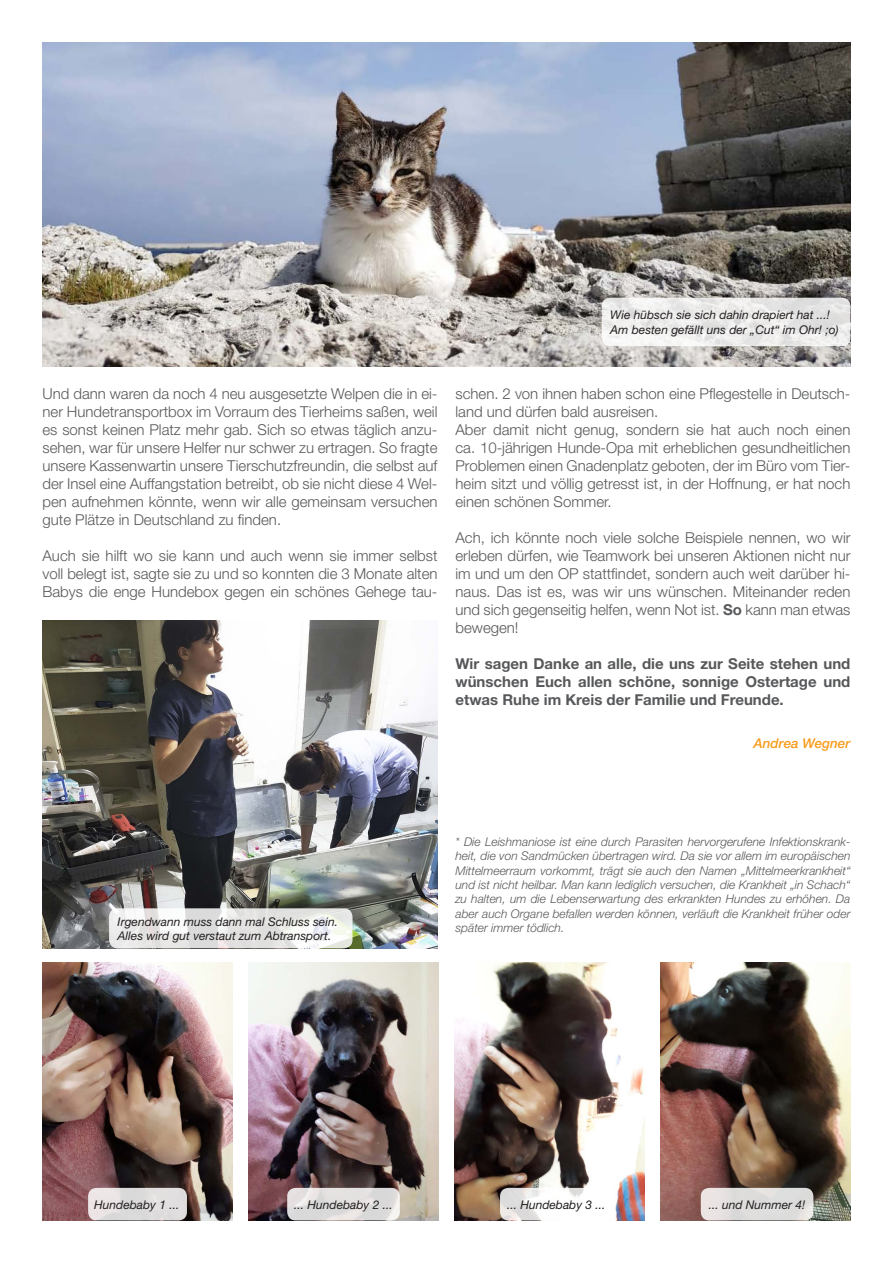
<style>
.page{position:relative;width:893px;height:1263px;background:#fff}
.page>*{position:absolute;margin:0;border:0;box-sizing:border-box;transform-origin:0 0}
.t1{font:300 15px/18px "Helvetica Neue";color:#57585a;text-align:justify}
.t2{font:700 15px/18px "Helvetica Neue";color:#57585a;text-align:justify}
.t3{font:italic 500 13.5px "Helvetica Neue";color:#f89c1c}
.t4{font:italic 300 12px/14.4px "Helvetica Neue";color:#57585a;text-align:justify}
.t5{font:italic 12px/14.4px "Helvetica Neue";color:#231f20}
.s1{font-weight:700}
</style>
<div class="page">
<img style="left:454px;top:962px;width:190px;height:258px">
<img style="left:43px;top:962px;width:190px;height:258px">
<img style="left:660px;top:962px;width:190px;height:258px">
<img style="left:248px;top:962px;width:190px;height:258px">
<svg style="left:196px;top:366px;width:69px;height:1px"></svg>
<img style="left:43px;top:43px;width:807px;height:323px">
<img style="left:43px;top:621px;width:394px;height:327px">
<svg style="left:109px;top:908px;width:243px;height:40px;fill:#e6e6e5"></svg>
<svg style="left:602px;top:298px;width:248px;height:48px;fill:#ecebeb"></svg>
<div style="left:88px;top:1188px;width:99px;height:32px;background:#e1dfde;border-radius:9px"></div>
<svg style="left:287px;top:1188px;width:113px;height:32px;background:#e0dede"></svg>
<svg style="left:500px;top:1188px;width:113px;height:32px"></svg>
<div style="left:701px;top:1188px;width:112px;height:32px;background:linear-gradient(to right,#e6e0e0,#dcdddc);border-radius:9px"></div>
<p class="t5" style="left:610px;top:308px;width:230px">Wie hübsch sie sich dahin drapiert hat ...!<br>Am besten gefällt uns der „Cut“ im Ohr! ;o)</p>
<p class="t1" style="left:43px;top:385px;width:396px">Und dann waren da noch 4 neu ausgesetzte Welpen die in ei&shy;ner Hundetransportbox im Vorraum des Tierheims saßen, weil es sonst keinen Platz mehr gab. Sich so etwas täglich anzu&shy;sehen, war für unsere Helfer nur schwer zu ertragen. So fragte unsere Kassenwartin unsere Tierschutzfreundin, die selbst auf der Insel eine Auffangstation betreibt, ob sie nicht diese 4 Wel&shy;pen aufnehmen könnte, wenn wir alle gemeinsam versuchen gute Plätze in Deutschland zu finden.</p>
<p class="t1" style="left:43px;top:547px;width:396px">Auch sie hilft wo sie kann und auch wenn sie immer selbst voll belegt ist, sagte sie zu und so konnten die 3 Monate alten Babys die enge Hundebox gegen ein schönes Gehege tau-</p>
<p class="t1" style="left:455px;top:385px;width:396px;text-align:left">schen. 2 von ihnen haben schon eine Pflegestelle in Deutsch&shy;land und dürfen bald ausreisen.<br>Aber damit nicht genug, sondern sie hat auch noch einen ca. 10-jährigen Hunde-Opa mit erheblichen gesundheitlichen Problemen einen Gnadenplatz geboten, der im Büro vom Tier&shy;heim sitzt und völlig getresst ist, in der Hoffnung, er hat noch einen schönen Sommer.</p>
<p class="t1" style="left:455px;top:529px;width:396px">Ach, ich könnte noch viele solche Beispiele nennen, wo wir erleben dürfen, wie Teamwork bei unseren Aktionen nicht nur im und um den OP stattfindet, sondern auch weit darüber hi&shy;naus. Das ist es, was wir uns wünschen. Miteinander reden und sich gegenseitig helfen, wenn Not ist. <span class="s1">So</span> kann man etwas bewegen!</p>
<p class="t2" style="left:455px;top:655px;width:396px">Wir sagen Danke an alle, die uns zur Seite stehen und wünschen Euch allen schöne, sonnige Ostertage und etwas Ruhe im Kreis der Familie und Freunde.</p>
<p class="t3" style="left:753px;top:735px;width:99px">Andrea Wegner</p>
<p class="t5" style="left:118px;top:914px;width:222px">Irgendwann muss dann mal Schluss sein.<br>Alles wird gut verstaut zum Abtransport.</p>
<p class="t4" style="left:455px;top:834px;width:396px">* Die Leishmaniose ist eine durch Parasiten hervorgerufene Infektionskrank&shy;heit, die von Sandmücken übertragen wird. Da sie vor allem im europäischen Mittelmeerraum vorkommt, trägt sie auch den Namen „Mittelmeerkrankheit“ und ist nicht heilbar. Man kann lediglich versuchen, die Krankheit „in Schach“ zu halten, um die Lebenserwartung des erkrankten Hundes zu erhöhen. Da aber auch Organe befallen werden können, verläuft die Krankheit früher oder später immer tödlich.</p>
<p class="t5" style="left:94px;top:1197px;width:87px">Hundebaby 1 ...</p>
<p class="t5" style="left:294px;top:1197px;width:100px">... Hundebaby 2 ...</p>
<p class="t5" style="left:507px;top:1197px;width:100px">... Hundebaby 3 ...</p>
<p class="t5" style="left:709px;top:1197px;width:98px">... und Nummer 4!</p>
</div>
